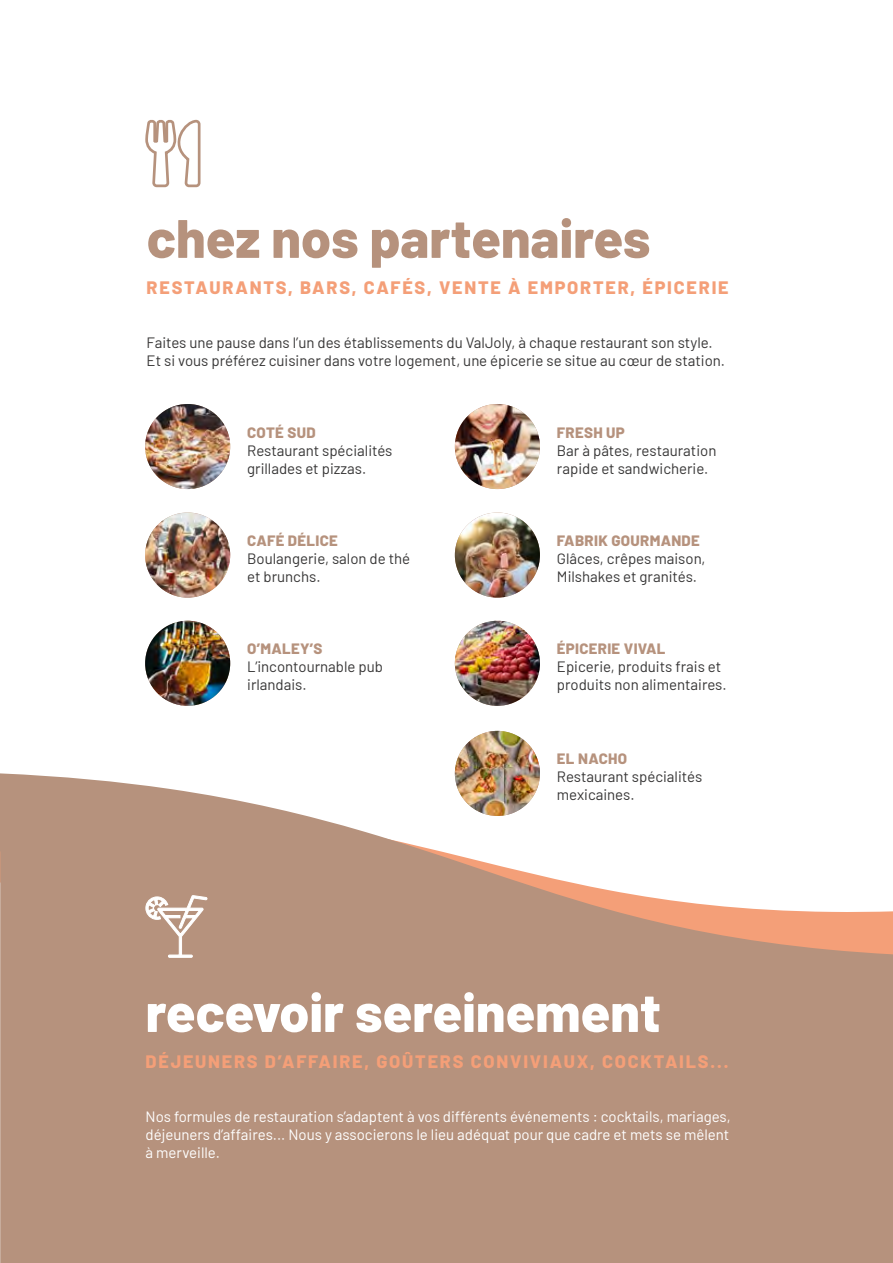
<style>
.page{position:relative;width:893px;height:1263px;background:#fff}
.page>*{position:absolute;margin:0;border:0;box-sizing:border-box;transform-origin:0 0}
.t1{font:800 54px "Barlow";color:#fff}
.t2{font:800 54px "Barlow";color:#b6927d}
.t3{font:800 18px "Barlow";letter-spacing:.1em;color:#f49f78}
.t4{font:15px/18px "Barlow";color:#373636}
.t5{font:15px/18px "Barlow";color:#fff;text-align:justify}
.t6{font:800 15px "Barlow";letter-spacing:.02em;color:#b6927d}
</style>
<div class="page">
<svg style="left:0;top:773px;width:540px;height:30px"></svg>
<svg style="left:0;top:803px;width:893px;height:460px;background:#bf9e8b"></svg>
<svg style="left:145px;top:119px;width:56px;height:69px"></svg>
<img style="left:145px;top:404px;width:85px;height:85px;border-radius:43px">
<img style="left:455px;top:404px;width:85px;height:85px;border-radius:43px">
<img style="left:145px;top:512px;width:85px;height:86px;border-radius:43px">
<img style="left:455px;top:512px;width:85px;height:86px;border-radius:43px">
<img style="left:145px;top:621px;width:85px;height:85px;border-radius:43px">
<img style="left:455px;top:621px;width:85px;height:85px;border-radius:43px">
<img style="left:455px;top:731px;width:85px;height:85px;border-radius:43px">
<svg style="left:145px;top:895px;width:63px;height:63px"></svg>
<h1 class="t2" style="left:147px;top:198px;width:505px">chez nos partenaires</h1>
<p class="t3" style="left:147px;top:274px;width:583px">RESTAURANTS, BARS, CAFÉS, VENTE À EMPORTER, ÉPICERIE</p>
<p class="t4" style="left:147px;top:332px;width:580px">Faites une pause dans l’un des établissements du ValJoly, à chaque restaurant son style.<br>Et si vous préférez cuisiner dans votre logement, une épicerie se situe au cœur de station.</p>
<p class="t6" style="left:247px;top:421px;width:70px">COTÉ SUD</p>
<p class="t4" style="left:247px;top:440px;width:147px">Restaurant spécialités grillades et pizzas.</p>
<p class="t6" style="left:247px;top:529px;width:92px">CAFÉ DÉLICE</p>
<p class="t4" style="left:247px;top:548px;width:164px">Boulangerie, salon de thé et brunchs.</p>
<p class="t6" style="left:247px;top:637px;width:77px">O’MALEY’S</p>
<p class="t4" style="left:247px;top:656px;width:137px">L’incontournable pub irlandais.</p>
<p class="t6" style="left:557px;top:421px;width:69px">FRESH UP</p>
<p class="t4" style="left:557px;top:440px;width:161px">Bar à pâtes, restauration rapide et sandwicherie.</p>
<p class="t6" style="left:557px;top:529px;width:144px">FABRIK GOURMANDE</p>
<p class="t4" style="left:557px;top:548px;width:150px">Glâces, crêpes maison,<br>Milshakes et granités.</p>
<p class="t6" style="left:557px;top:637px;width:110px">ÉPICERIE VIVAL</p>
<p class="t4" style="left:557px;top:656px;width:171px">Epicerie, produits frais et produits non alimentaires.</p>
<p class="t6" style="left:557px;top:747px;width:72px">EL NACHO</p>
<p class="t4" style="left:557px;top:766px;width:147px">Restaurant spécialités mexicaines.</p>
<h1 class="t1" style="left:146px;top:972px;width:517px">recevoir sereinement</h1>
<p class="t3" style="left:146px;top:1048px;width:584px">DÉJEUNERS D’AFFAIRE, GOÛTERS CONVIVIAUX, COCKTAILS...</p>
<p class="t5" style="left:146px;top:1106px;width:587px">Nos formules de restauration s’adaptent à vos différents événements : cocktails, mariages, déjeuners d’affaires... Nous y associerons le lieu adéquat pour que cadre et mets se mêlent à merveille.</p>
</div>
